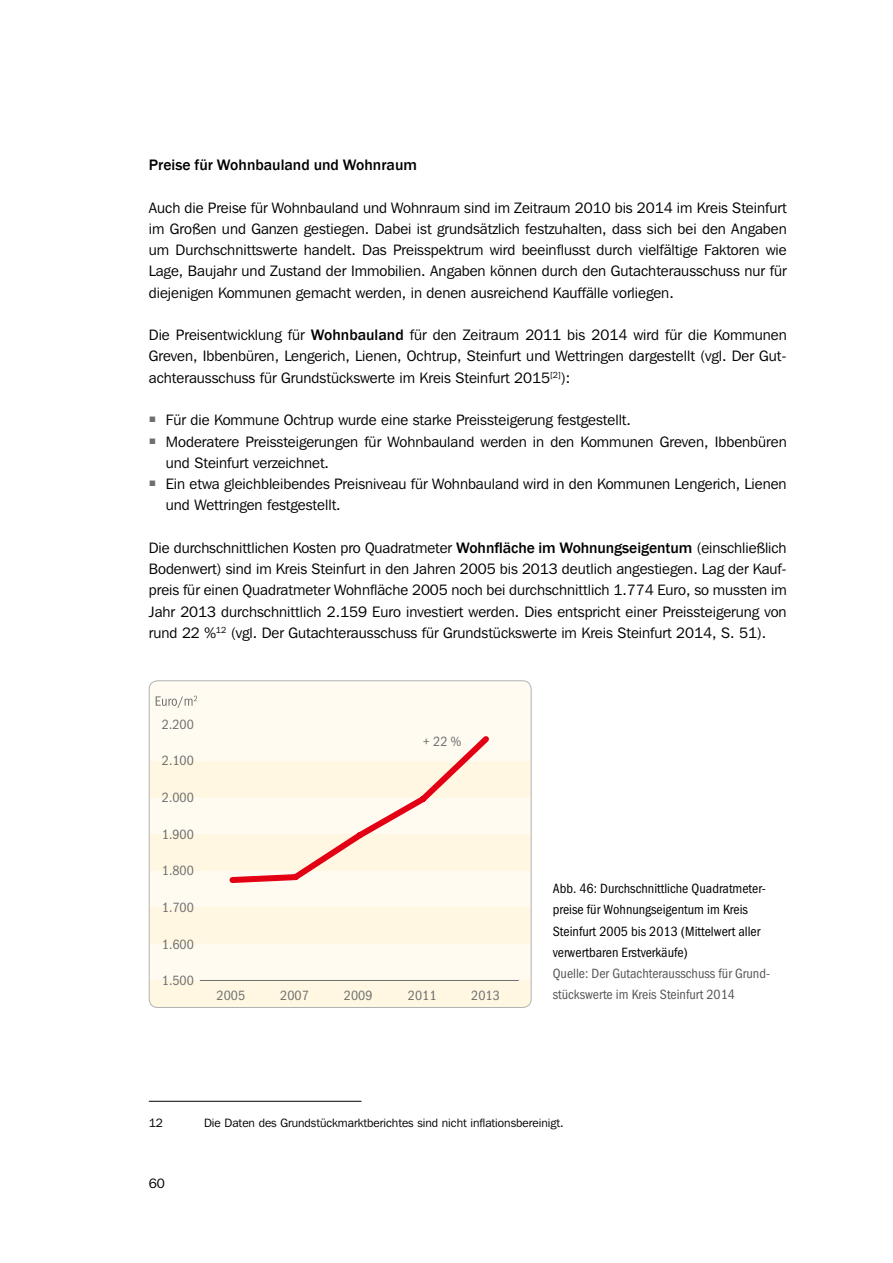
<style>
.page{position:relative;width:893px;height:1263px;background:#fff}
.page>*{position:absolute;margin:0;border:0;box-sizing:border-box;transform-origin:0 0}
.t1{font:500 15.6px "Franklin Gothic";color:#000}
.t2{font:15px/21.3px "Franklin Gothic IT Cby BT";color:#000;text-align:justify}
.t3{font:13.5px/21.3px "Franklin Gothic Book Cond A";color:#000}
.t4{font:13.5px/21.3px "Franklin Gothic Book Cond A";color:#565655}
.t5{font:13.5px "Franklin Gothic Book Cond A";color:#6f6f6e}
.t6{font:13.5px "Franklin Gothic IT Cby BT";color:#000}
.t7{font:12px "Franklin Gothic IT Cby BT";color:#000}
.s1{font-family:"Franklin Gothic";font-weight:500;font-size:15.6px}
</style>
<div class="page">
<div style="left:149px;top:681px;width:382px;height:326px;background:#fffbf1;border-radius:9px"></div>
<div style="left:149px;top:761px;width:382px;height:36px;background:#fff7e2"></div>
<div style="left:149px;top:834px;width:382px;height:36px;background:#fff7e2"></div>
<div style="left:149px;top:907px;width:382px;height:37px;background:#fff7e2"></div>
<div style="left:149px;top:980px;width:382px;height:27px;background:#fff7e2"></div>
<hr style="left:200px;top:980px;width:318px;height:1px;background:#6e6e6e">
<svg style="left:226px;top:736px;width:268px;height:147px"></svg>
<svg style="left:156px;top:696px;width:41px;height:12px"></svg>
<div style="left:149px;top:680px;width:382px;height:328px;border:1px solid #b1b2b3;border-radius:9px"></div>
<hr style="left:149px;top:1101px;width:212px;height:1px;background:#000">
<p class="t1" style="left:149px;top:155px;width:270px">Preise für Wohnbauland und Wohnraum</p>
<p class="t2" style="left:149px;top:196px;width:639px">Auch die Preise für Wohnbauland und Wohnraum sind im Zeitraum 2010 bis 2014 im Kreis Steinfurt im Großen und Ganzen gestiegen. Dabei ist grundsätzlich festzuhalten, dass sich bei den Angaben um Durchschnittswerte handelt. Das Preisspektrum wird beeinflusst durch vielfältige Faktoren wie Lage, Baujahr und Zustand der Immobilien. Angaben können durch den Gutachterausschuss nur für diejenigen Kommunen gemacht werden, in denen ausreichend Kauffälle vorliegen.</p>
<p class="t2" style="left:149px;top:324px;width:639px">Die Preisentwicklung für <span class="s1">Wohnbauland</span> für den Zeitraum 2011 bis 2014 wird für die Kommunen Greven, Ibbenbüren, Lengerich, Lienen, Ochtrup, Steinfurt und Wettringen dargestellt (vgl. Der Gut&shy;achterausschuss für Grundstückswerte im Kreis Steinfurt 2015<sup>[2]</sup>):</p>
<p class="t2" style="left:149px;top:409px;width:481px"><sup>▪</sup> Für die Kommune Ochtrup wurde eine starke Preissteigerung festgestellt.</p>
<p class="t2" style="left:166px;top:430px;width:622px;text-indent:-17px"><sup>▪</sup> Moderatere Preissteigerungen für Wohnbauland werden in den Kommunen Greven, Ibbenbüren und Steinfurt verzeichnet.</p>
<p class="t2" style="left:166px;top:473px;width:622px;text-indent:-17px"><sup>▪</sup> Ein etwa gleichbleibendes Preisniveau für Wohnbauland wird in den Kommunen Lengerich, Lienen und Wettringen festgestellt.</p>
<p class="t2" style="left:149px;top:537px;width:639px">Die durchschnittlichen Kosten pro Quadratmeter <span class="s1">Wohnfläche im Wohnungseigentum</span> (einschließlich Bodenwert) sind im Kreis Steinfurt in den Jahren 2005 bis 2013 deutlich angestiegen. Lag der Kauf&shy;preis für einen Quadratmeter Wohnfläche 2005 noch bei durchschnittlich 1. 774 Euro, so mussten im Jahr 2013 durchschnittlich 2. 159 Euro investiert werden. Dies entspricht einer Preissteigerung von rund 22 %<sup>12</sup> (vgl. Der Gutachterausschuss für Grundstückswerte im Kreis Steinfurt 2014, S. 51).</p>
<p class="t5" style="left:162px;top:716px;width:33px">2.200</p>
<p class="t5" style="left:162px;top:753px;width:33px">2.100</p>
<p class="t5" style="left:162px;top:789px;width:33px">2.000</p>
<p class="t5" style="left:162px;top:826px;width:33px">1.900</p>
<p class="t5" style="left:162px;top:863px;width:33px">1.800</p>
<p class="t5" style="left:162px;top:899px;width:33px">1.700</p>
<p class="t5" style="left:162px;top:936px;width:33px">1.600</p>
<p class="t5" style="left:162px;top:973px;width:33px">1.500</p>
<p class="t5" style="left:423px;top:734px;width:40px">+ 22 %</p>
<p class="t5" style="left:217px;top:987px;width:30px">2005</p>
<p class="t5" style="left:280px;top:987px;width:30px">2007</p>
<p class="t5" style="left:344px;top:987px;width:30px">2009</p>
<p class="t5" style="left:408px;top:987px;width:30px">2011</p>
<p class="t5" style="left:471px;top:987px;width:30px">2013</p>
<p class="t3" style="left:553px;top:877px;width:215px">Abb. 46: Durchschnittliche Quadratmeter&shy;preise für Wohnungseigentum im Kreis Steinfurt 2005 bis 2013 (Mittelwert aller verwertbaren Erstverkäufe)</p>
<p class="t4" style="left:553px;top:962px;width:219px">Quelle: Der Gutachterausschuss für Grund&shy;stückswerte im Kreis Steinfurt 2014</p>
<p class="t7" style="left:149px;top:1115px;width:16px">12</p>
<p class="t7" style="left:204px;top:1115px;width:359px">Die Daten des Grundstückmarktberichtes sind nicht inflationsbereinigt.</p>
<p class="t6" style="left:149px;top:1175px;width:18px">60</p>
</div>
